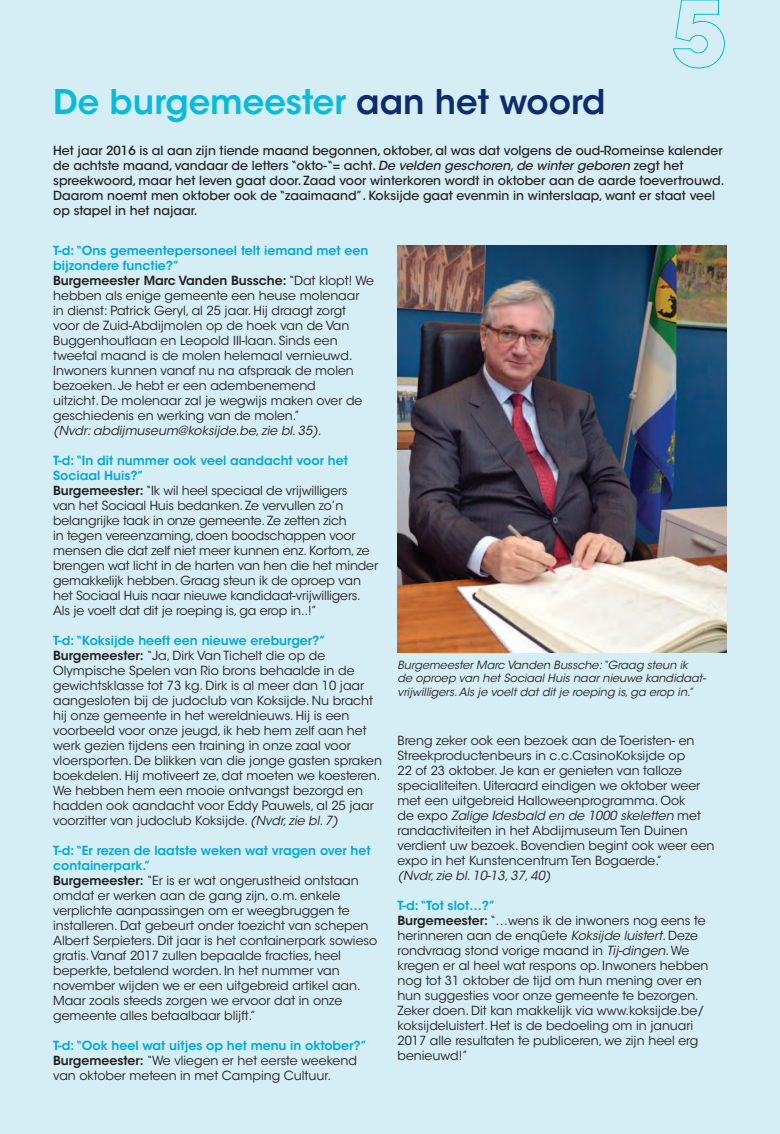
<style>
.page{position:relative;width:780px;height:1134px;background:#d5eef5}
.page>*{position:absolute;margin:0;border:0;box-sizing:border-box;transform-origin:0 0}
.t1{font:600 33.75px "ITC Avant Garde Std";color:#07bbda}
.Body{font:12.5px/15px "ITC Avant Garde Std";color:#231f20}
.Inleiding{font:500 12.5px/15px "ITC Avant Garde Std";color:#231f20}
.Body-2{font:600 12.5px/15px "ITC Avant Garde Std";color:#00a9d8}
.Body-3{font:italic 12.5px "ITC Avant Garde Std";color:#231f20}
.Onderschrift_foto{font:italic 11.25px/13.5px "ITC Avant Garde Std";color:#231f20}
.s1{color:#0d2c6e}
.s2{font-style:italic}
.s3{font-weight:600}
</style>
<div class="page">
<img style="left:397px;top:245px;width:329px;height:408px">
<svg style="left:673px;top:0;width:52px;height:69px"></svg>
<p class="t1" style="left:53px;top:80px;width:553px">De burgemeester <span class="s1">aan het woord</span></p>
<p class="Inleiding" style="left:53px;top:143px;width:672px">Het jaar 2016 is al aan zijn tiende maand begonnen, oktober, al was dat volgens de oud-Romeinse kalender de achtste maand, vandaar de letters “okto-“= acht. <span class="s2">De velden geschoren, de winter geboren</span> zegt het spreekwoord, maar het leven gaat door. Zaad voor winterkoren wordt in oktober aan de aarde toevertrouwd.<br>Daarom noemt men oktober ook de “zaaimaand”. Koksijde gaat evenmin in winterslaap, want er staat veel op stapel in het najaar.</p>
<p class="Body-2" style="left:53px;top:243px;width:317px">T-d: “Ons gemeentepersoneel telt iemand met een bijzondere functie?”</p>
<p class="Body" style="left:53px;top:273px;width:322px"><span class="s3">Burgemeester Marc Vanden Bussche:</span> “Dat klopt! We hebben als enige gemeente een heuse molenaar<br>in dienst: Patrick Geryl, al 25 jaar. Hij draagt zorgt voor de Zuid-Abdijmolen op de hoek van de Van Buggenhoutlaan en Leopold III-laan. Sinds een tweetal maand is de molen helemaal vernieuwd.<br>Inwoners kunnen vanaf nu na afspraak de molen bezoeken. Je hebt er een adembenemend<br>uitzicht. De molenaar zal je wegwijs maken over de geschiedenis en werking van de molen.”</p>
<p class="Body-3" style="left:53px;top:423px;width:270px">(Nvdr: abdijmuseum@koksijde.be, zie bl. 35).</p>
<p class="Body-2" style="left:53px;top:453px;width:296px">T-d: “In dit nummer ook veel aandacht voor het<br>Sociaal Huis?”</p>
<p class="Body" style="left:53px;top:483px;width:326px"><span class="s3">Burgemeester:</span> “Ik wil heel speciaal de vrijwilligers<br>van het Sociaal Huis bedanken. Ze vervullen zo’n belangrijke taak in onze gemeente. Ze zetten zich<br>in tegen vereenzaming, doen boodschappen voor mensen die dat zelf niet meer kunnen enz. Kortom, ze brengen wat licht in de harten van hen die het minder gemakkelijk hebben. Graag steun ik de oproep van het Sociaal Huis naar nieuwe kandidaat-vrijwilligers.<br>Als je voelt dat dit je roeping is, ga erop in..!”</p>
<p class="Body-2" style="left:53px;top:633px;width:274px">T-d: “Koksijde heeft een nieuwe ereburger?”</p>
<p class="Body" style="left:53px;top:648px;width:330px"><span class="s3">Burgemeester:</span> “Ja, Dirk Van Tichelt die op de Olympische Spelen van Rio brons behaalde in de gewichtsklasse tot 73 kg. Dirk is al meer dan 10 jaar aangesloten bij de judoclub van Koksijde. Nu bracht hij onze gemeente in het wereldnieuws. Hij is een voorbeeld voor onze jeugd, ik heb hem zelf aan het werk gezien tijdens een training in onze zaal voor vloersporten. De blikken van die jonge gasten spraken boekdelen. Hij motiveert ze, dat moeten we koesteren.<br>We hebben hem een mooie ontvangst bezorgd en hadden ook aandacht voor Eddy Pauwels, al 25 jaar voorzitter van judoclub Koksijde. <span class="s2">(Nvdr, zie bl. 7)</span></p>
<p class="Body-2" style="left:53px;top:843px;width:319px">T-d: “Er rezen de laatste weken wat vragen over het containerpark.”</p>
<p class="Body" style="left:53px;top:873px;width:325px"><span class="s3">Burgemeester:</span> “Er is er wat ongerustheid ontstaan omdat er werken aan de gang zijn, o.m. enkele verplichte aanpassingen om er weegbruggen te installeren. Dat gebeurt onder toezicht van schepen Albert Serpieters. Dit jaar is het containerpark sowieso gratis. Vanaf 2017 zullen bepaalde fracties, heel beperkte, betalend worden. In het nummer van november wijden we er een uitgebreid artikel aan.<br>Maar zoals steeds zorgen we ervoor dat in onze gemeente alles betaalbaar blijft.”</p>
<p class="Body-2" style="left:53px;top:1038px;width:315px">T-d: “Ook heel wat uitjes op het menu in oktober?”</p>
<p class="Body" style="left:53px;top:1053px;width:305px"><span class="s3">Burgemeester:</span> “We vliegen er het eerste weekend van oktober meteen in met Camping Cultuur.</p>
<p class="Onderschrift_foto" style="left:397px;top:658px;width:310px">Burgemeester Marc Vanden Bussche: “Graag steun ik<br>de oproep van het Sociaal Huis naar nieuwe kandidaat&shy;vrijwilligers. Als je voelt dat dit je roeping is, ga erop in.”</p>
<p class="Body" style="left:397px;top:733px;width:318px">Breng zeker ook een bezoek aan de Toeristen- en Streekproductenbeurs in c.c.CasinoKoksijde op<br>22 of 23 oktober. Je kan er genieten van talloze specialiteiten. Uiteraard eindigen we oktober weer met een uitgebreid Halloweenprogramma. Ook<br>de expo <span class="s2">Zalige Idesbald en de 1000 skeletten</span> met randactiviteiten in het Abdijmuseum Ten Duinen verdient uw bezoek. Bovendien begint ook weer een expo in het Kunstencentrum Ten Bogaerde.”<br><span class="s2">(Nvdr, zie bl. 10-13, 37, 40)</span></p>
<p class="Body-2" style="left:397px;top:897px;width:99px">T-d: “Tot slot…?”</p>
<p class="Body" style="left:397px;top:913px;width:312px"><span class="s3">Burgemeester:</span> “…wens ik de inwoners nog eens te herinneren aan de enqûete <span class="s2">Koksijde luistert</span>. Deze rondvraag stond vorige maand in <span class="s2">Tij-dingen</span>. We kregen er al heel wat respons op. Inwoners hebben nog tot 31 oktober de tijd om hun mening over en hun suggesties voor onze gemeente te bezorgen.<br>Zeker doen. Dit kan makkelijk via www.koksijde.be/ koksijdeluistert. Het is de bedoeling om in januari 2017 alle resultaten te publiceren, we zijn heel erg benieuwd!”</p>
</div>
